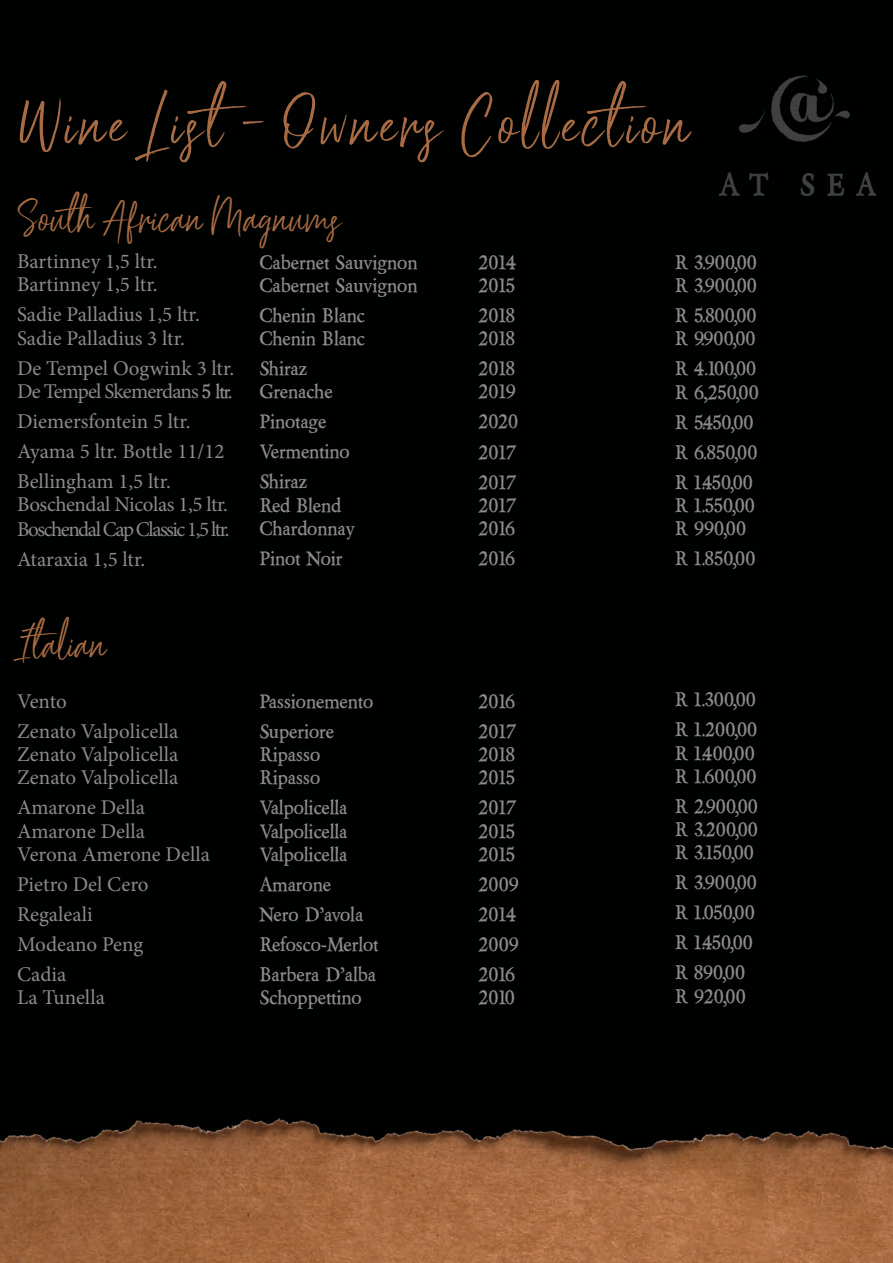
<style>
.page{position:relative;width:893px;height:1263px;background:#fff}
.page>*{position:absolute;margin:0;border:0;box-sizing:border-box;transform-origin:0 0}
.t1{font:72px "Scriptyca";letter-spacing:.05em;color:#a86b43}
.t2{font:45px "Scriptyca";color:#a86b43}
.t3{font:700 21px/23.2px "Berylium";color:#8d8b8b}
.t4{font:21px/30px "Minion Pro";letter-spacing:-.005em;color:#8d8b8b}
.t5{font:21px/25.2px "Minion Pro";letter-spacing:-.055em;color:#8d8b8b}
.t6{font:21px/23.2px "Minion Pro";letter-spacing:-.035em;color:#8d8b8b}
.s1{font-family:"Berylium";font-weight:700}
</style>
<div class="page">
<img style="left:0;top:0;width:893px;height:1263px">
<img style="left:719px;top:75px;width:157px;height:121px">
<h1 class="t1" style="left:17px;top:66px;width:673px">Wine List- Owners Collection</h1>
<h2 class="t2" style="left:17px;top:182px;width:325px">South African Magnums</h2>
<p class="t4" style="left:17px;top:250px;width:142px;line-height:23.2px">Bartinney 1,5 ltr.<br>Bartinney 1,5 ltr.</p>
<p class="t4" style="left:17px;top:303px;width:184px;line-height:23.2px">Sadie Palladius 1,5 ltr.<br>Sadie Palladius 3 ltr.</p>
<p class="t6" style="left:17px;top:356px;width:219px">De Tempel Oogwink 3 ltr.<br>De Tempel Skemerdans <span class="s1">5 ltr.</span></p>
<p class="t4" style="left:17px;top:406px;width:209px">Diemersfontein 5 ltr.<br>Ayama 5 ltr. Bottle 11/12<br>Bellingham 1,5 ltr.</p>
<p class="t5" style="left:17px;top:492px;width:214px">Boschendal Nicolas 1,5 ltr.<br>Boschendal Cap Classic 1,5 ltr.</p>
<p class="t4" style="left:17px;top:545px;width:130px">Ataraxia 1,5 ltr.</p>
<h2 class="t2" style="left:17px;top:608px;width:90px">Italian</h2>
<p class="t4" style="left:17px;top:686px;width:163px">Vento<br>Zenato Valpolicella</p>
<p class="t4" style="left:17px;top:743px;width:163px;line-height:23.2px">Zenato Valpolicella<br>Zenato Valpolicella</p>
<p class="t4" style="left:17px;top:796px;width:195px;line-height:23.2px">Amarone Della<br>Amarone Della<br>Verona Amerone Della</p>
<p class="t4" style="left:17px;top:869px;width:133px">Pietro Del Cero<br>Regaleali<br>Modeano Peng<br>Cadia</p>
<p class="t4" style="left:17px;top:982px;width:89px">La Tunella</p>
<p class="t3" style="left:259px;top:250px;width:159px">Cabernet Sauvignon<br>Cabernet Sauvignon</p>
<p class="t3" style="left:259px;top:303px;width:107px">Chenin Blanc<br>Chenin Blanc</p>
<p class="t3" style="left:259px;top:357px;width:75px">Shiraz<br>Grenache</p>
<p class="t3" style="left:259px;top:407px;width:92px;line-height:30px">Pinotage<br>Vermentino<br>Shiraz</p>
<p class="t3" style="left:259px;top:493px;width:97px">Red Blend<br>Chardonnay</p>
<p class="t3" style="left:259px;top:547px;width:85px">Pinot Noir</p>
<p class="t3" style="left:259px;top:686px;width:115px;line-height:30px">Passionemento<br>Superiore</p>
<p class="t3" style="left:259px;top:743px;width:62px">Ripasso<br>Ripasso</p>
<p class="t3" style="left:259px;top:796px;width:90px;text-align:justify">Valpolicella Valpolicella Valpolicella</p>
<p class="t3" style="left:259px;top:869px;width:120px;line-height:30px">Amarone<br>Nero D’avola<br>Refosco-Merlot<br>Barbera D’alba</p>
<p class="t3" style="left:259px;top:986px;width:104px">Schoppettino</p>
<p class="t3" style="left:479px;top:250px;width:39px">2014<br>2015</p>
<p class="t3" style="left:479px;top:304px;width:38px">2018<br>2018</p>
<p class="t3" style="left:479px;top:357px;width:39px">2018<br>2019</p>
<p class="t3" style="left:479px;top:407px;width:41px;line-height:30px;text-align:justify">2020<br>2017<br>2017</p>
<p class="t3" style="left:479px;top:493px;width:39px">2017<br>2016</p>
<p class="t3" style="left:479px;top:547px;width:38px">2016</p>
<p class="t3" style="left:479px;top:686px;width:39px;line-height:30px">2016<br>2017</p>
<p class="t3" style="left:479px;top:743px;width:38px">2018<br>2015</p>
<p class="t3" style="left:479px;top:796px;width:39px;text-align:justify">2017<br>2015<br>2015</p>
<p class="t3" style="left:479px;top:869px;width:42px;line-height:30px">2009<br>2014<br>2009<br>2016</p>
<p class="t3" style="left:479px;top:986px;width:38px">2010</p>
<p class="t3" style="left:675px;top:250px;width:84px">R 3.900,00<br>R 3.900,00</p>
<p class="t3" style="left:675px;top:304px;width:84px">R 5.800,00<br>R 9.900,00</p>
<p class="t3" style="left:675px;top:357px;width:86px">R 4.100,00<br>R 6,250,00</p>
<p class="t3" style="left:675px;top:407px;width:84px;line-height:30px">R 5.450,00<br>R 6.850,00<br>R 1.450,00</p>
<p class="t3" style="left:675px;top:493px;width:82px">R 1.550,00<br>R 990,00</p>
<p class="t3" style="left:675px;top:547px;width:82px">R 1.850,00</p>
<p class="t3" style="left:675px;top:684px;width:84px;line-height:30px">R 1.300,00<br>R 1.200,00</p>
<p class="t3" style="left:675px;top:741px;width:84px">R 1.400,00<br>R 1.600,00</p>
<p class="t3" style="left:675px;top:794px;width:85px;text-align:justify">R 2.900,00<br>R 3.200,00<br>R 3.150,00</p>
<p class="t3" style="left:675px;top:868px;width:84px;line-height:30px">R 3.900,00<br>R 1.050,00<br>R 1.450,00<br>R 890,00</p>
<p class="t3" style="left:675px;top:984px;width:73px">R 920,00</p>
</div>
